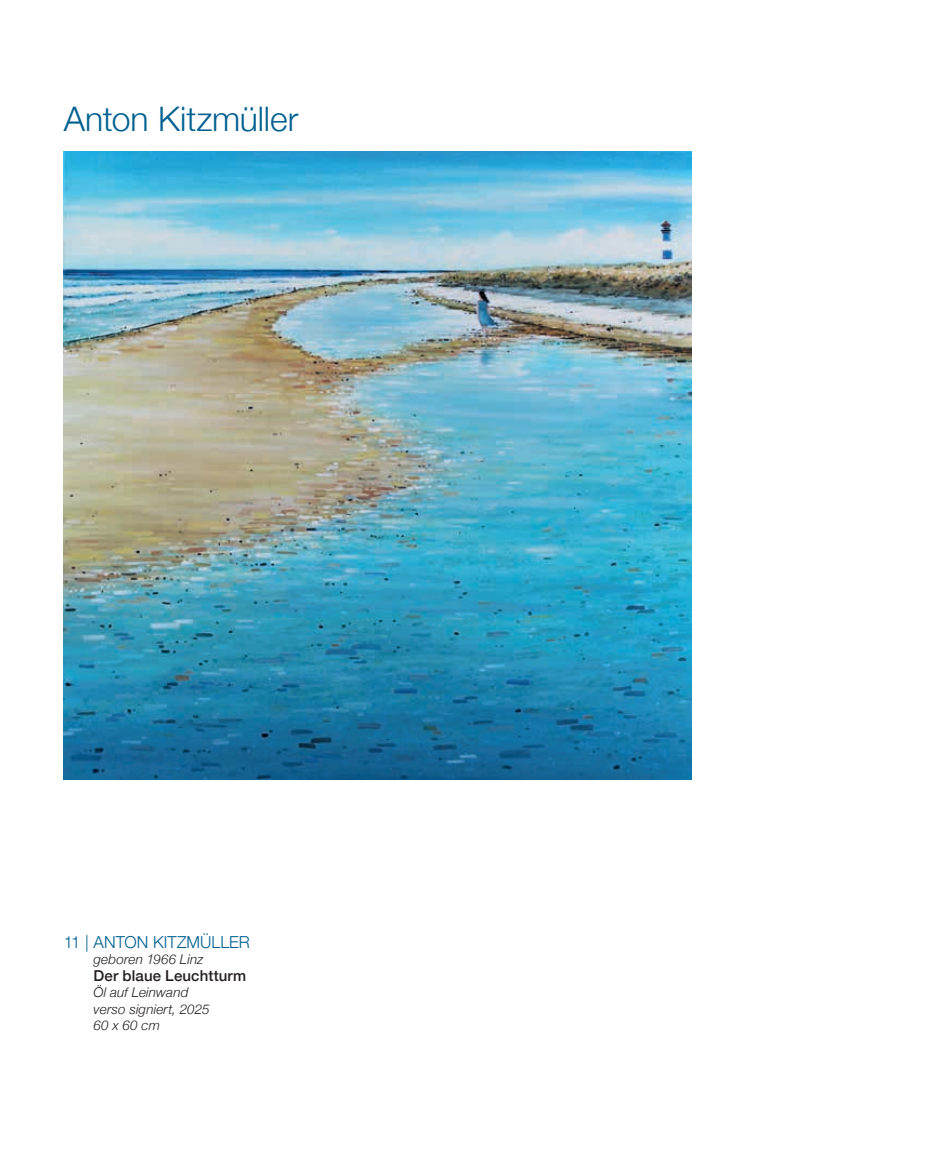
<style>
.page{position:relative;width:936px;height:1149px;background:#fff}
.page>*{position:absolute;margin:0;border:0;box-sizing:border-box;transform-origin:0 0}
.t1{font:300 33.75px "Helvetica Neue";letter-spacing:-.005em;color:#006191}
.t2{font:300 16.5px "Helvetica Neue";letter-spacing:.005em;color:#006191}
.t3{font:500 15px "Helvetica Neue";letter-spacing:.01em;color:#231f20}
.t4{font:italic 300 13.5px/16.2px "Helvetica Neue";letter-spacing:.01em;color:#231f20}
</style>
<div class="page">
<img style="left:64px;top:151px;width:627px;height:628px">
<h1 class="t1" style="left:64px;top:91px;width:236px">Anton Kitzmüller</h1>
<p class="t2" style="left:64px;top:928px;width:187px">11 | ANTON KITZMÜLLER</p>
<p class="t4" style="left:94px;top:949px;width:111px">geboren 1966 Linz</p>
<p class="t3" style="left:94px;top:963px;width:154px">Der blaue Leuchtturm</p>
<p class="t4" style="left:94px;top:983px;width:117px">Öl auf Leinwand verso signiert, 2025<br>60 x 60 cm</p>
</div>
